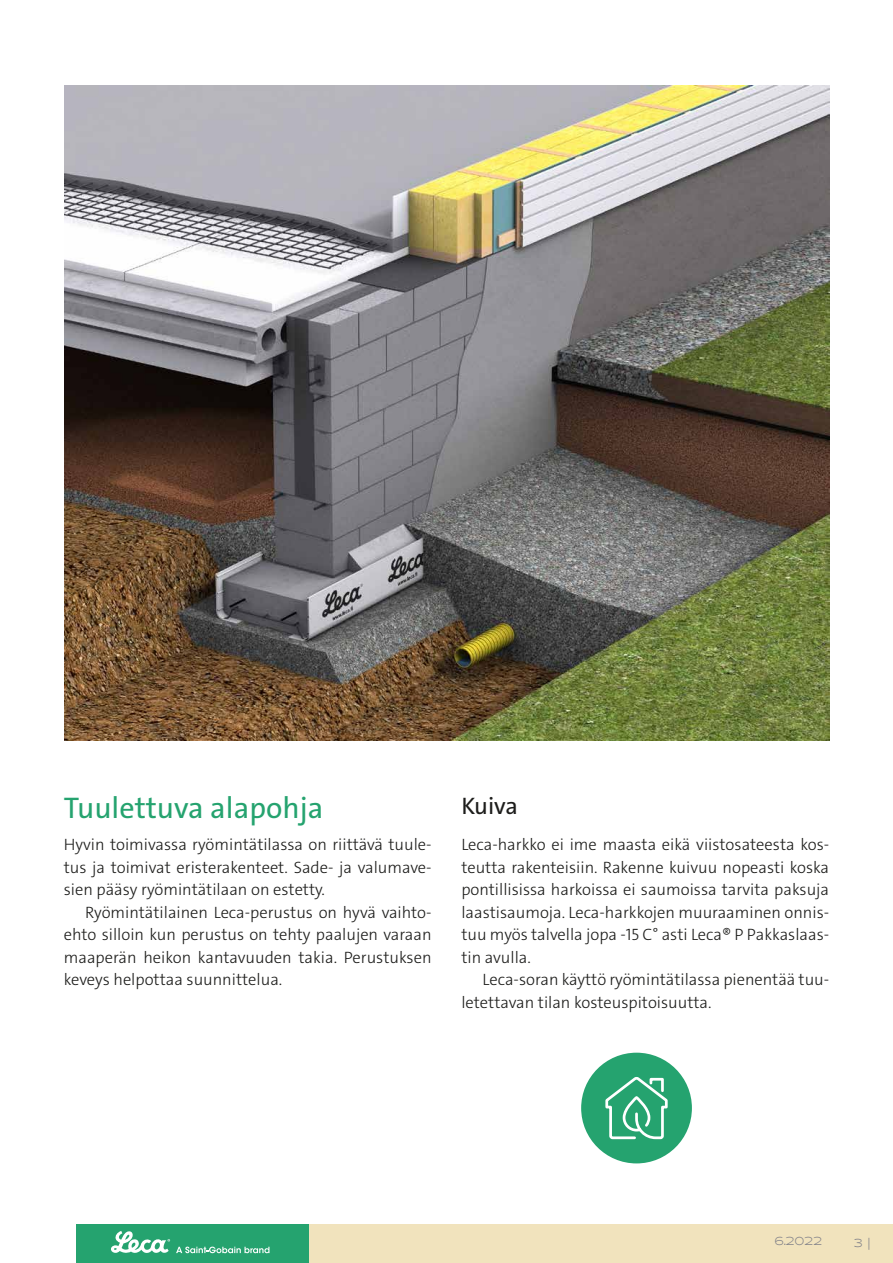
<style>
.page{position:relative;width:893px;height:1263px;background:#fff}
.page>*{position:absolute;margin:0;border:0;box-sizing:border-box;transform-origin:0 0}
.t1{font:30px "The Sans C4 s";color:#25a36f}
.t2{font:24px "The Sans C4 s";letter-spacing:-.01em;color:#1d1d1b}
.p11{font:300 16.5px/22.5px "The Sans C4 s";color:#1d1d1b;text-align:justify}
.p11_sis{font:300 16.5px/22.5px "The Sans C4 s";color:#1d1d1b;text-align:justify}
.snro{font:12px "Syncopate";color:#828289}
</style>
<div class="page">
<div style="left:309px;top:1224px;width:584px;height:39px;background:#f1e3bd"></div>
<div style="left:77px;top:1224px;width:232px;height:39px;background:#25a36f"></div>
<svg style="left:176px;top:1246px;width:93px;height:7px"></svg>
<svg style="left:111px;top:1231px;width:59px;height:22px"></svg>
<img style="left:64px;top:85px;width:765px;height:656px">
<div style="left:581px;top:1053px;width:111px;height:110px;background:#25a36f;border-radius:50%"></div>
<svg style="left:605px;top:1077px;width:63px;height:63px"></svg>
<h2 class="t1" style="left:64px;top:789px;width:261px">Tuulettuva alapohja</h2>
<p class="p11" style="left:64px;top:833px;width:369px">Hyvin toimivassa ryömintätilassa on riittävä tuule&shy;tus ja toimivat eristerakenteet. Sade- ja valumave&shy;sien pääsy ryömintätilaan on estetty.</p>
<p class="p11_sis" style="left:64px;top:901px;width:369px;text-indent:21px">Ryömintätilainen Leca-perustus on hyvä vaihto&shy;ehto silloin kun perustus on tehty paalujen varaan maaperän heikon kantavuuden takia. Perustuksen keveys helpottaa suunnittelua.</p>
<h3 class="t2" style="left:461px;top:790px;width:58px">Kuiva</h3>
<p class="p11" style="left:461px;top:833px;width:369px">Leca-harkko ei ime maasta eikä viistosateesta kos&shy;teutta rakenteisiin. Rakenne kuivuu nopeasti koska pontillisissa harkoissa ei saumoissa tarvita paksuja laastisaumoja. Leca-harkkojen muuraaminen onnis&shy;tuu myös talvella jopa -15 C° asti Leca® P Pakkaslaas&shy;tin avulla.</p>
<p class="p11_sis" style="left:461px;top:968px;width:369px;text-indent:21px">Leca-soran käyttö ryömintätilassa pienentää tuu&shy;letettavan tilan kosteuspitoisuutta.</p>
<p class="snro" style="left:774px;top:1234px;width:49px">6.2022</p>
<p class="snro" style="left:854px;top:1236px;width:18px">3 |</p>
</div>
